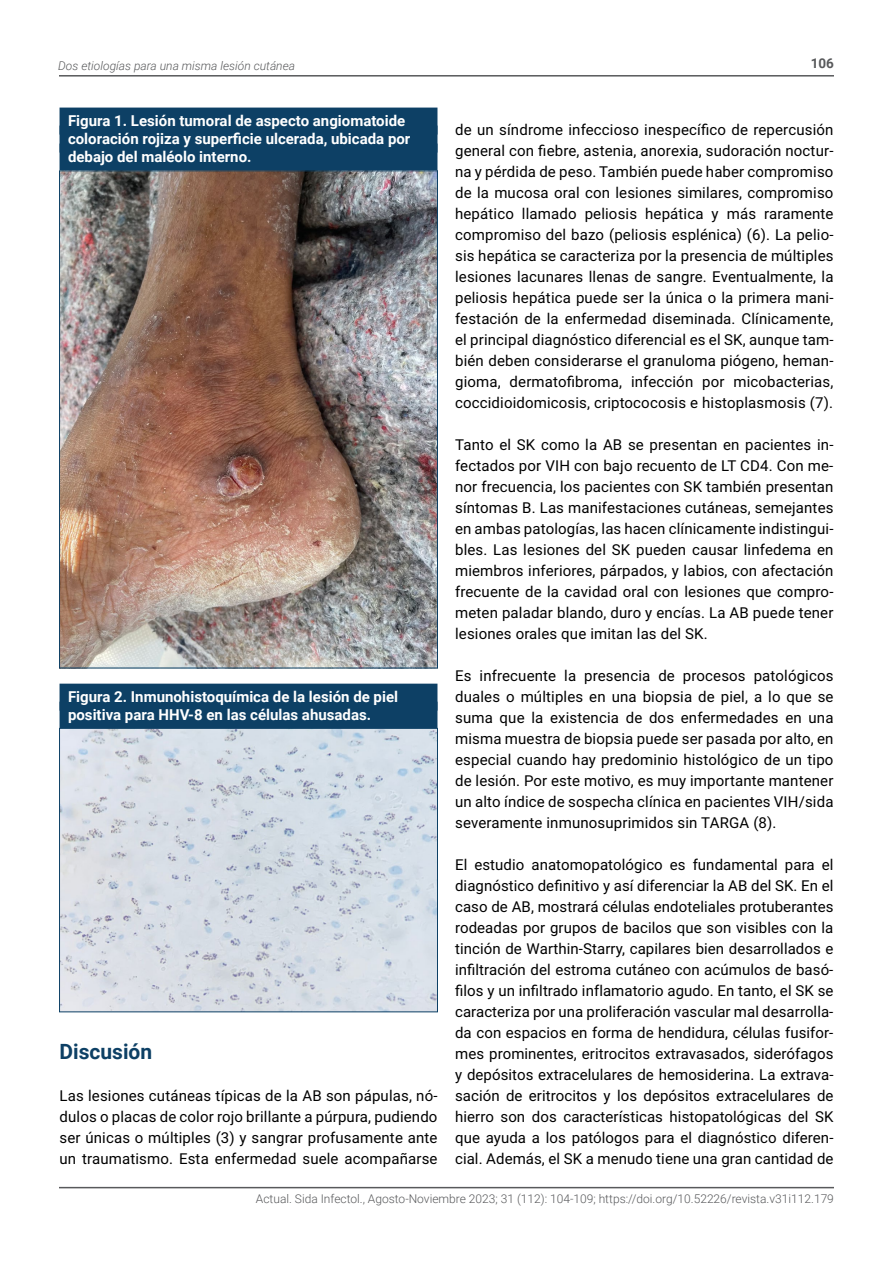
<style>
.page{position:relative;width:893px;height:1263px;background:#fff}
.page>*{position:absolute;margin:0;border:0;box-sizing:border-box;transform-origin:0 0}
.t1{font:700 21px "Roboto";color:#0d4065}
.t2{font:15px/21px "Roboto";letter-spacing:.01em;color:#000;text-align:justify}
.t3{font:700 15px/18px "Roboto";color:#fff}
.t4{font:700 13.5px "Roboto";color:#58595b}
.t5{font:300 12px "Roboto";color:#58595b}
.t6{font:italic 300 12px "Roboto";color:#58595b}
</style>
<div class="page">
<hr style="left:59px;top:75px;width:775px;height:2px;background:#58595b">
<hr style="left:59px;top:1187px;width:775px;height:1px;background:#58595b">
<div style="left:60px;top:108px;width:377px;height:27px;background:#0d4065"></div>
<div style="left:60px;top:126px;width:377px;height:27px;background:#0d4065"></div>
<div style="left:60px;top:144px;width:377px;height:27px;background:#0d4065"></div>
<div style="left:60px;top:684px;width:377px;height:27px;background:#0d4065"></div>
<div style="left:60px;top:702px;width:377px;height:27px;background:#0d4065"></div>
<img style="left:61px;top:172px;width:375px;height:494px">
<img style="left:61px;top:730px;width:375px;height:280px">
<div style="left:59px;top:728px;width:379px;height:284px;border:1px solid #0d4065"></div>
<p class="t6" style="left:58px;top:58px;width:238px">Dos etiologías para una misma lesión cutánea</p>
<p class="t4" style="left:811px;top:54px;width:25px">106</p>
<p class="t3" style="left:68px;top:111px;width:344px">Figura 1. Lesión tumoral de aspecto angiomatoide coloración rojiza y superficie ulcerada, ubicada por debajo del maléolo interno.</p>
<p class="t3" style="left:68px;top:687px;width:332px">Figura 2. Inmunohistoquímica de la lesión de piel positiva para HHV-8 en las células ahusadas.</p>
<h1 class="t1" style="left:60px;top:1037px;width:94px">Discusión</h1>
<p class="t2" style="left:60px;top:1085px;width:379px">Las lesiones cutáneas típicas de la AB son pápulas, nó&shy;dulos o placas de color rojo brillante a púrpura, pudiendo ser únicas o múltiples (3) y sangrar profusamente ante un traumatismo. Esta enfermedad suele acompañarse</p>
<p class="t2" style="left:455px;top:119px;width:380px">de un síndrome infeccioso inespecífico de repercusión general con fiebre, astenia, anorexia, sudoración noctur&shy;na y pérdida de peso. También puede haber compromiso de la mucosa oral con lesiones similares, compromiso hepático llamado peliosis hepática y más raramente compromiso del bazo (peliosis esplénica) (6). La pelio&shy;sis hepática se caracteriza por la presencia de múltiples lesiones lacunares llenas de sangre. Eventualmente, la peliosis hepática puede ser la única o la primera mani&shy;festación de la enfermedad diseminada. Clínicamente, el principal diagnóstico diferencial es el SK, aunque tam&shy;bién deben considerarse el granuloma piógeno, heman&shy;gioma, dermatofibroma, infección por micobacterias, coccidioidomicosis, criptococosis e histoplasmosis (7).</p>
<p class="t2" style="left:455px;top:434px;width:380px">Tanto el SK como la AB se presentan en pacientes in&shy;fectados por VIH con bajo recuento de LT CD4. Con me&shy;nor frecuencia, los pacientes con SK también presentan síntomas B. Las manifestaciones cutáneas, semejantes en ambas patologías, las hacen clínicamente indistingui&shy;bles. Las lesiones del SK pueden causar linfedema en miembros inferiores, párpados, y labios, con afectación frecuente de la cavidad oral con lesiones que compro&shy;meten paladar blando, duro y encías. La AB puede tener lesiones orales que imitan las del SK.</p>
<p class="t2" style="left:455px;top:665px;width:380px">Es infrecuente la presencia de procesos patológicos duales o múltiples en una biopsia de piel, a lo que se suma que la existencia de dos enfermedades en una misma muestra de biopsia puede ser pasada por alto, en especial cuando hay predominio histológico de un tipo de lesión. Por este motivo, es muy importante mantener un alto índice de sospecha clínica en pacientes VIH/sida severamente inmunosuprimidos sin TARGA (8).</p>
<p class="t2" style="left:455px;top:854px;width:380px">El estudio anatomopatológico es fundamental para el diagnóstico definitivo y así diferenciar la AB del SK. En el caso de AB, mostrará células endoteliales protuberantes rodeadas por grupos de bacilos que son visibles con la tinción de Warthin-Starry, capilares bien desarrollados e infiltración del estroma cutáneo con acúmulos de basó&shy;filos y un infiltrado inflamatorio agudo. En tanto, el SK se caracteriza por una proliferación vascular mal desarrolla&shy;da con espacios en forma de hendidura, células fusifor&shy;mes prominentes, eritrocitos extravasados, siderófagos y depósitos extracelulares de hemosiderina. La extrava&shy;sación de eritrocitos y los depósitos extracelulares de hierro son dos características histopatológicas del SK que ayuda a los patólogos para el diagnóstico diferen&shy;cial. Además, el SK a menudo tiene una gran cantidad de</p>
<p class="t5" style="left:256px;top:1190px;width:580px">Actual. Sida Infectol., Agosto-Noviembre 2023; 31 (112): 104-109; https://doi.org/10.52226/revista.v31i112.179</p>
</div>
